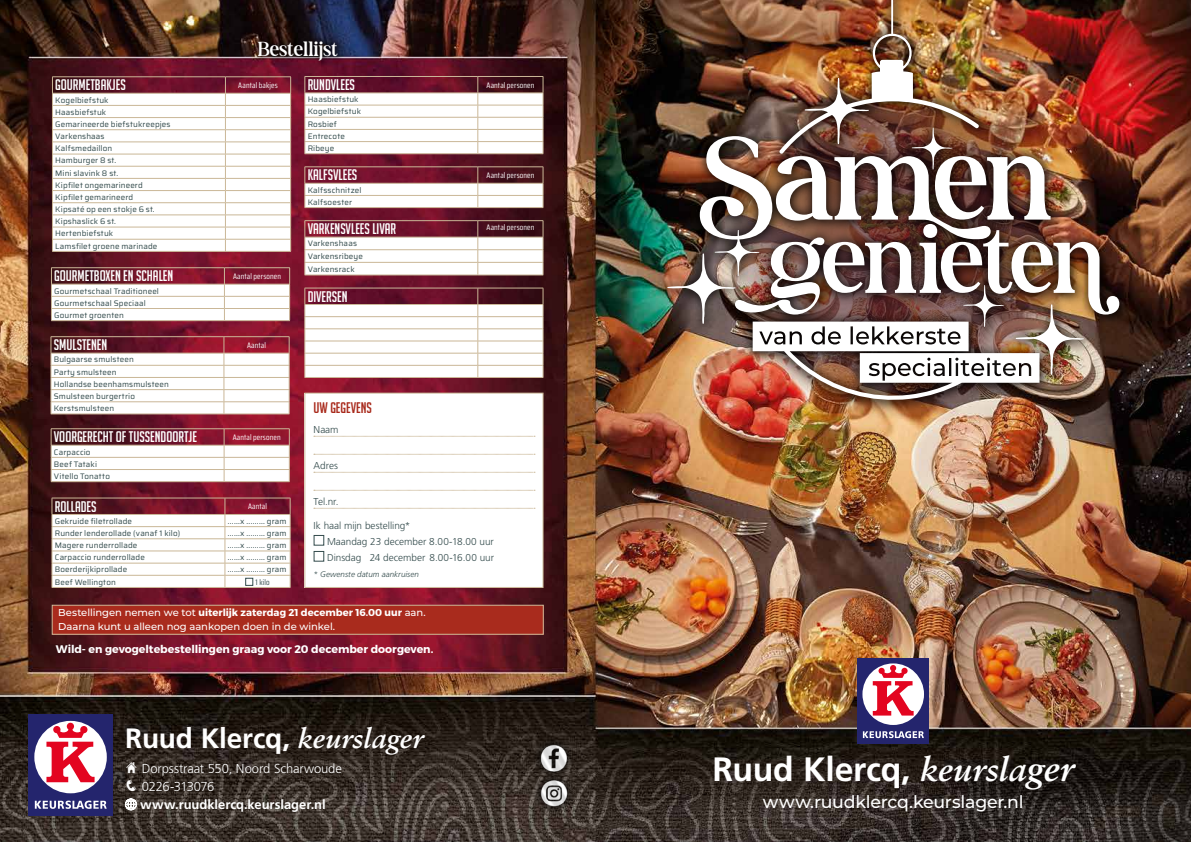
<style>
.page{position:relative;width:1191px;height:842px;background:#fff}
.page>*{position:absolute;margin:0;border:0;box-sizing:border-box;transform-origin:0 0}
.t1{font:700 33.8px "Frutiger LT Std";letter-spacing:-.01em;color:#fff}
.t2{font:700 28px "Frutiger LT Std";letter-spacing:-.005em;color:#fff}
.t3{font:19.9px "Ws Paradose";color:#fff}
.t4{font:500 17.4px "Montserrat";letter-spacing:-.015em;color:#fff}
.t5{font:15px "Big Noodle Titling";color:#fff}
.t6{font:15px "Big Noodle Titling";color:#a92b1d}
.t7{font:700 13px/18px "Frutiger LT Std";letter-spacing:-.005em;color:#fff}
.t8{font:300 13px "Frutiger LT Std";letter-spacing:-.01em;color:#fff}
.t9{font:700 11px "Montserrat";letter-spacing:-.005em;color:#fff}
.t10{font:500 10px/14px "Montserrat";letter-spacing:-.005em;color:#fff}
.t11{font:300 10px "Frutiger LT Std";letter-spacing:-.005em;color:#334b4c}
.t12{font:8px/12.2px "Saira";letter-spacing:.015em;color:#334b4c}
.t13{font:8px "Saira Condensed";letter-spacing:.02em;color:#fff}
.t14{font:italic 300 8px "Frutiger LT Std";letter-spacing:.005em;color:#334b4c}
.t15{font:8px "Saira Condensed";color:#334b4c}
.s1{font-weight:700}
.s2{font-family:"Sabon LT Std";font-style:italic}
.s3{font-weight:300}
.s4{font-family:"Sabon LT Std";font-style:italic;font-size:36.2px}
</style>
<div class="page">
<img style="left:0;top:0;width:1191px;height:842px">
<div style="left:28px;top:715px;width:85px;height:101px;background:#24256d"></div>
<div style="left:34px;top:721px;width:73px;height:72px;background:#fff;border-radius:50%"></div>
<svg style="left:46px;top:723px;width:49px;height:59px"></svg>
<svg style="left:35px;top:800px;width:72px;height:9px"></svg>
<div style="left:857px;top:658px;width:72px;height:86px;background:#24256d"></div>
<div style="left:862px;top:663px;width:62px;height:62px;background:#fff;border-radius:50%"></div>
<svg style="left:872px;top:665px;width:41px;height:50px"></svg>
<svg style="left:863px;top:731px;width:61px;height:8px"></svg>
<div style="left:532px;top:736px;width:43px;height:79px;background:#000;opacity:.75"></div>
<img style="left:535px;top:740px;width:36px;height:71px">
<div style="left:657px;top:0;width:474px;height:413px;background:#000;opacity:.9"></div>
<img style="left:667px;top:0;width:452px;height:403px">
<svg style="left:125px;top:799px;width:12px;height:11px"></svg>
<svg style="left:52px;top:78px;width:239px;height:173px"></svg>
<hr style="left:52px;top:251px;width:173px;height:1px;background:#cab797">
<hr style="left:225px;top:251px;width:66px;height:1px;background:#cab797">
<hr style="left:52px;top:77px;width:173px;height:1px;background:#cab797">
<hr style="left:225px;top:77px;width:66px;height:1px;background:#cab797">
<svg style="left:51px;top:337px;width:239px;height:77px"></svg>
<hr style="left:51px;top:414px;width:173px;height:1px;background:#cab797">
<hr style="left:224px;top:414px;width:65px;height:1px;background:#cab797">
<hr style="left:51px;top:336px;width:173px;height:1px;background:#cab797">
<hr style="left:224px;top:336px;width:65px;height:1px;background:#cab797">
<svg style="left:52px;top:498px;width:239px;height:89px"></svg>
<hr style="left:52px;top:587px;width:173px;height:1px;background:#cab797">
<hr style="left:225px;top:587px;width:65px;height:1px;background:#cab797">
<hr style="left:52px;top:498px;width:173px;height:1px;background:#cab797">
<hr style="left:225px;top:498px;width:65px;height:1px;background:#cab797">
<div style="left:245px;top:578px;width:8px;height:8px;border:1px solid #334b4c"></div>
<svg style="left:51px;top:429px;width:239px;height:53px"></svg>
<hr style="left:51px;top:481px;width:173px;height:1px;background:#cab797">
<hr style="left:224px;top:481px;width:65px;height:1px;background:#cab797">
<hr style="left:51px;top:428px;width:173px;height:1px;background:#cab797">
<hr style="left:224px;top:428px;width:65px;height:1px;background:#cab797">
<svg style="left:304px;top:77px;width:240px;height:77px"></svg>
<hr style="left:304px;top:153px;width:174px;height:1px;background:#cab797">
<hr style="left:478px;top:153px;width:65px;height:1px;background:#cab797">
<hr style="left:304px;top:76px;width:174px;height:1px;background:#cab797">
<hr style="left:478px;top:76px;width:65px;height:1px;background:#cab797">
<svg style="left:304px;top:167px;width:240px;height:41px"></svg>
<hr style="left:304px;top:207px;width:174px;height:1px;background:#cab797">
<hr style="left:478px;top:207px;width:65px;height:1px;background:#cab797">
<hr style="left:304px;top:167px;width:174px;height:1px;background:#cab797">
<hr style="left:478px;top:167px;width:65px;height:1px;background:#cab797">
<svg style="left:304px;top:221px;width:240px;height:54px"></svg>
<hr style="left:304px;top:275px;width:174px;height:1px;background:#cab797">
<hr style="left:478px;top:275px;width:65px;height:1px;background:#cab797">
<hr style="left:304px;top:220px;width:174px;height:1px;background:#cab797">
<hr style="left:478px;top:220px;width:65px;height:1px;background:#cab797">
<svg style="left:51px;top:268px;width:239px;height:52px"></svg>
<hr style="left:51px;top:320px;width:173px;height:1px;background:#cab797">
<hr style="left:224px;top:320px;width:66px;height:1px;background:#cab797">
<hr style="left:51px;top:267px;width:173px;height:1px;background:#cab797">
<hr style="left:224px;top:267px;width:66px;height:1px;background:#cab797">
<svg style="left:304px;top:288px;width:240px;height:89px"></svg>
<hr style="left:304px;top:377px;width:174px;height:1px;background:#cab797">
<hr style="left:478px;top:377px;width:65px;height:1px;background:#cab797">
<hr style="left:304px;top:288px;width:174px;height:1px;background:#cab797">
<hr style="left:478px;top:288px;width:65px;height:1px;background:#cab797">
<div style="left:52px;top:605px;width:491px;height:29px;background:#a92b1d"></div>
<div style="left:52px;top:605px;width:491px;height:30px;border:1px solid #cab797"></div>
<div style="left:305px;top:393px;width:238px;height:194px;background:#fff"></div>
<svg style="left:314px;top:436px;width:221px;height:1px"></svg>
<svg style="left:314px;top:454px;width:221px;height:1px"></svg>
<svg style="left:314px;top:472px;width:221px;height:1px"></svg>
<svg style="left:314px;top:490px;width:221px;height:1px"></svg>
<svg style="left:314px;top:508px;width:221px;height:1px"></svg>
<div style="left:304px;top:393px;width:239px;height:195px;border:1px solid #cab797"></div>
<div style="left:252px;top:36px;width:91px;height:31px;background:#000;opacity:.75"></div>
<h3 class="t3" style="left:258px;top:36px;width:82px">Bestellijst</h3>
<h3 class="t5" style="left:308px;top:77px;width:49px">RUNDVLEES</h3>
<p class="t13" style="left:486px;top:79px;width:49px">Aantal personen</p>
<p class="t12" style="left:308px;top:93px;width:55px">Haasbiefstuk<br>Kogelbiefstuk<br>Rosbief<br>Entrecote<br>Ribeye</p>
<h3 class="t5" style="left:308px;top:167px;width:51px">KALFSVLEES</h3>
<p class="t13" style="left:486px;top:170px;width:49px">Aantal personen</p>
<p class="t12" style="left:308px;top:184px;width:55px">Kalfsschnitzel<br>Kalfsoester</p>
<h3 class="t5" style="left:308px;top:221px;width:90px">VARKENSVLEES LIVAR</h3>
<p class="t13" style="left:486px;top:221px;width:49px">Aantal personen</p>
<p class="t12" style="left:308px;top:237px;width:57px;line-height:12.6px">Varkenshaas<br>Varkensribeye<br>Varkensrack</p>
<h3 class="t5" style="left:55px;top:77px;width:72px">GOURMETBAKJES</h3>
<p class="t13" style="left:238px;top:80px;width:41px">Aantal bakjes</p>
<p class="t12" style="left:55px;top:94px;width:117px">Kogelbiefstuk<br>Haasbiefstuk<br>Gemarineerde biefstukreepjes<br>Varkenshaas<br>Kalfsmedaillon<br>Hamburger 8 st.<br>Mini slavink 8 st.<br>Kipfilet ongemarineerd<br>Kipfilet gemarineerd<br>Kipsaté op een stokje 6 st.<br>Kipshaslick 6 st.<br>Hertenbiefstuk<br>Lamsfilet groene marinade</p>
<h3 class="t5" style="left:54px;top:268px;width:120px">GOURMETBOXEN EN SCHALEN</h3>
<p class="t13" style="left:233px;top:270px;width:49px">Aantal personen</p>
<p class="t12" style="left:54px;top:284px;width:106px">Gourmetschaal Traditioneel<br>Gourmetschaal Speciaal<br>Gourmet groenten</p>
<h3 class="t5" style="left:308px;top:288px;width:41px">DIVERSEN</h3>
<h3 class="t5" style="left:54px;top:337px;width:55px">SMULSTENEN</h3>
<p class="t13" style="left:247px;top:339px;width:20px">Aantal</p>
<p class="t12" style="left:54px;top:353px;width:117px">Bulgaarse smulsteen<br>Party smulsteen<br>Hollandse beenhamsmulsteen<br>Smulsteen burgertrio<br>Kerstsmulsteen</p>
<h3 class="t5" style="left:54px;top:429px;width:145px">VOORGERECHT OF TUSSENDOORTJE</h3>
<p class="t13" style="left:233px;top:431px;width:49px">Aantal personen</p>
<p class="t12" style="left:54px;top:445px;width:57px">Carpaccio<br>Beef Tataki<br>Vitello Tonatto</p>
<h3 class="t5" style="left:55px;top:498px;width:43px">ROLLADES</h3>
<p class="t13" style="left:248px;top:501px;width:20px">Aantal</p>
<p class="t12" style="left:55px;top:515px;width:79px">Gekruide filetrollade</p>
<p class="t12" style="left:228px;top:515px;width:60px">......x ......... gram</p>
<p class="t12" style="left:55px;top:527px;width:127px">Runder lenderollade (vanaf 1 kilo)</p>
<p class="t12" style="left:228px;top:527px;width:60px">......x ......... gram</p>
<p class="t12" style="left:55px;top:539px;width:84px">Magere runderrollade</p>
<p class="t12" style="left:228px;top:539px;width:60px">......x ......... gram</p>
<p class="t12" style="left:55px;top:551px;width:92px">Carpaccio runderrollade</p>
<p class="t12" style="left:228px;top:551px;width:60px">......x ......... gram</p>
<p class="t12" style="left:55px;top:563px;width:74px">Boerderijkiprollade</p>
<p class="t12" style="left:228px;top:563px;width:60px">......x ......... gram</p>
<p class="t12" style="left:55px;top:576px;width:63px">Beef Wellington</p>
<p class="t15" style="left:256px;top:576px;width:16px">1 kilo</p>
<h3 class="t6" style="left:313px;top:399px;width:60px">UW GEGEVENS</h3>
<p class="t11" style="left:313px;top:424px;width:26px">Naam</p>
<p class="t11" style="left:313px;top:460px;width:26px">Adres</p>
<p class="t11" style="left:313px;top:496px;width:27px">Tel.nr.</p>
<p class="t11" style="left:313px;top:520px;width:98px">Ik haal mijn bestelling*</p>
<p class="t11" style="left:313px;top:536px;width:182px">■ Maandag 23 december 8.00-18.00 uur</p>
<p class="t11" style="left:313px;top:552px;width:182px">■ Dinsdag 24 december 8.00-16.00 uur</p>
<p class="t14" style="left:313px;top:570px;width:107px">* Gewenste datum aankruisen</p>
<p class="t10" style="left:58px;top:605px;width:369px">Bestellingen nemen we tot <span class="s1">uiterlijk zaterdag 21 december 16.00 uur</span> aan.<br>Daarna kunt u alleen nog aankopen doen in de winkel.</p>
<h3 class="t9" style="left:56px;top:643px;width:379px">Wild- en gevogeltebestellingen graag voor 20 december doorgeven.</h3>
<h2 class="t2" style="left:125px;top:722px;width:300px">Ruud Klercq, <span class="s2">keurslager</span></h2>
<h3 class="t8" style="left:125px;top:761px;width:218px">★ Dorpsstraat 550, Noord Scharwoude</h3>
<h3 class="t7" style="left:140px;top:778px;width:187px;text-indent:-15px">❑ <span class="s3">0226-313076 </span>www.ruudklercq.keurslager.nl</h3>
<h1 class="t1" style="left:712px;top:750px;width:363px">Ruud Klercq, <span class="s2">keursla</span><span class="s4">ger</span></h1>
<h3 class="t4" style="left:763px;top:790px;width:262px">www.ruudklercq.keurslager.nl</h3>
</div>
